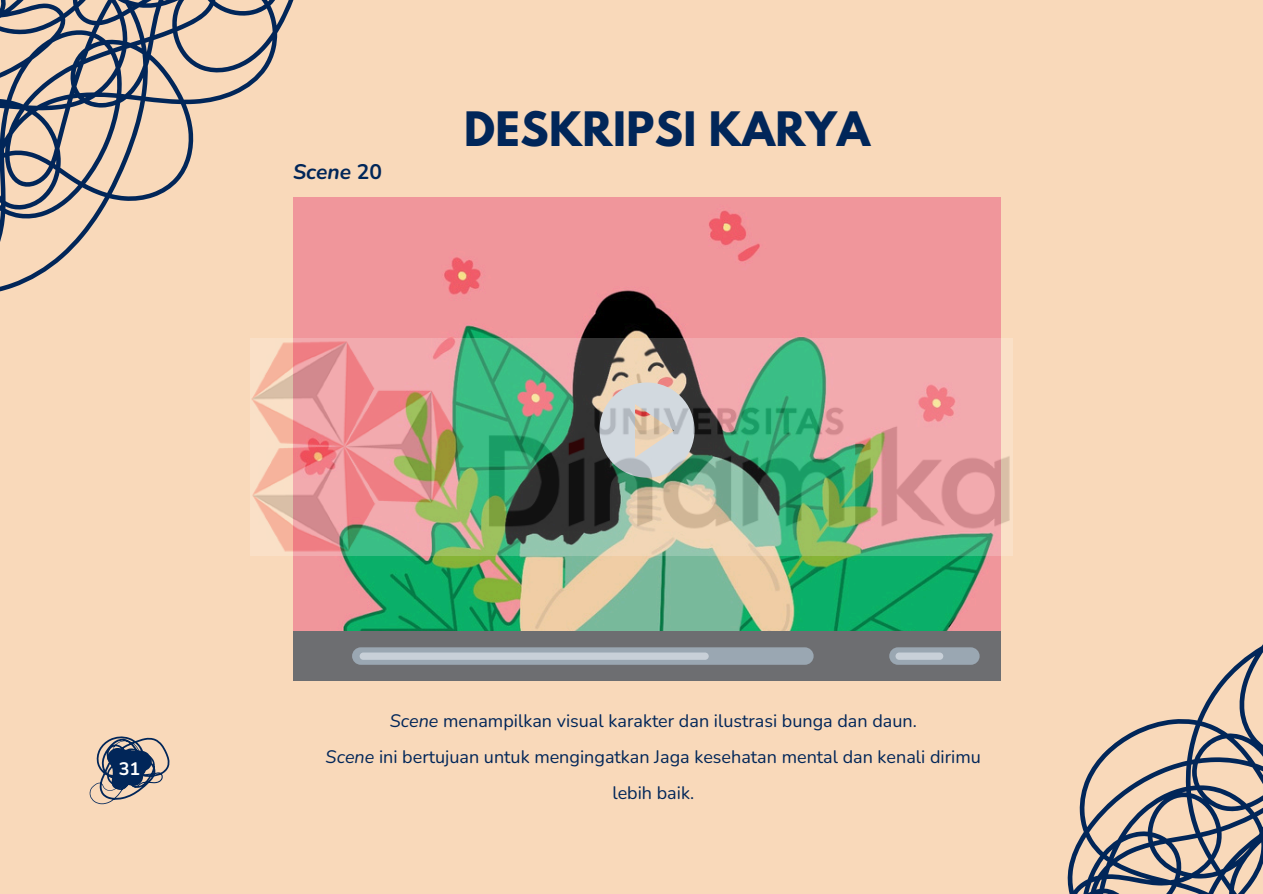
<style>
.page{position:relative;width:1263px;height:894px;background:#fff}
.page>*{position:absolute;margin:0;border:0;box-sizing:border-box;transform-origin:0 0}
.t1{font:700 42px "League Spartan";letter-spacing:.01em;color:#012659}
.t2{font:italic 700 21px "Nunito";color:#012659}
.t3{font:18px/36px "Nunito";color:#012659;text-align:center}
.t4{font:700 18px "Nunito";color:#fff}
.s1{font-style:normal}
.s2{font-style:italic}
</style>
<div class="page">
<div style="left:0;top:0;width:1263px;height:893px;background:#f9d9ba"></div>
<img style="left:293px;top:197px;width:708px;height:434px">
<div style="left:293px;top:631px;width:708px;height:49px;background:#6d6e71"></div>
<svg style="left:352px;top:647px;width:462px;height:17px;background:#a7b2bc"></svg>
<svg style="left:817px;top:537px;width:446px;height:356px"></svg>
<svg style="left:0;top:0;width:465px;height:384px"></svg>
<svg style="left:89px;top:736px;width:80px;height:68px"></svg>
<img style="left:251px;top:338px;width:761px;height:217px">
<p class="t2" style="left:293px;top:158px;width:91px">Scene <span class="s1">20</span></p>
<p class="t1" style="left:464px;top:108px;width:407px">DESKRIPSI KARYA</p>
<p class="t4" style="left:119px;top:757px;width:23px">31</p>
<p class="t3" style="left:390px;top:703px;width:529px"><span class="s2">Scene</span> menampilkan visual karakter dan ilustrasi bunga dan daun.</p>
<p class="t3" style="left:326px;top:739px;width:657px"><span class="s2">Scene</span> ini bertujuan untuk mengingatkan Jaga kesehatan mental dan kenali dirimu lebih baik.</p>
</div>
